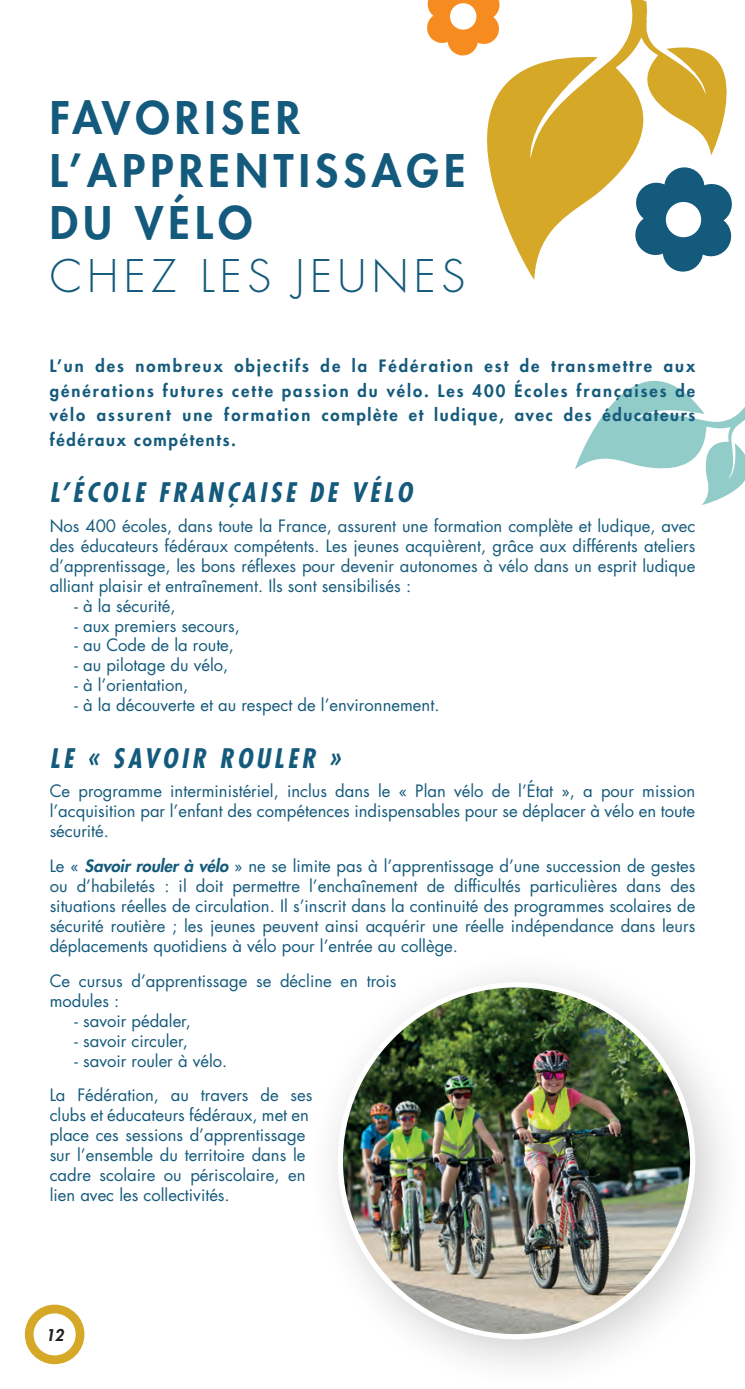
<style>
.page{position:relative;width:745px;height:1389px;background:#fff}
.page>*{position:absolute;margin:0;border:0;box-sizing:border-box;transform-origin:0 0}
.t1{font:800 43.75px/52.5px "Futura";letter-spacing:.12em;color:#145a7c}
.t2{font:300 43.75px "Futura";letter-spacing:.12em;color:#145a7c}
.t3{font:italic 700 condensed 26.25px "Futura";letter-spacing:.14em;color:#145a7c}
.t4{font:16.62px/19.9px "Futura";color:#145a7c;text-align:justify}
.t5{font:800 16.62px/24.5px "Futura";letter-spacing:.1em;color:#145a7c;text-align:justify}
.t6{font:italic 800 15.75px "Futura";color:#231f20}
.s1{font-weight:800;font-style:italic}
</style>
<div class="page">
<svg style="left:575px;top:380px;width:169px;height:125px"></svg>
<div style="left:663px;top:167px;width:41px;height:41px;border:9px solid #145a7c;border-radius:50%"></div>
<div style="left:662px;top:231px;width:40px;height:41px;border:9px solid #145a7c;border-radius:50%"></div>
<svg style="left:690px;top:173px;width:42px;height:93px"></svg>
<div style="left:667px;top:204px;width:32px;height:31px;background:#fff;border-radius:50%"></div>
<div style="left:665px;top:202px;width:35px;height:35px;border:4px solid #fff;border-radius:50%"></div>
<svg style="left:427px;top:0;width:263px;height:280px"></svg>
<svg style="left:623px;top:20px;width:104px;height:137px"></svg>
<div style="left:304px;top:949px;width:440px;height:440px;background:#231f20;opacity:.22"></div>
<img style="left:340px;top:985px;width:352px;height:352px;border-radius:176px">
<div style="left:25px;top:1305px;width:59px;height:59px;border:9px solid #d5a828;border-radius:50%"></div>
<h1 class="t1" style="left:50px;top:91px;width:417px">FAVORISER<br>L’APPRENTISSAGE<br>DU VÉLO</h1>
<h1 class="t2" style="left:50px;top:248px;width:417px">CHEZ LES JEUNES</h1>
<p class="t5" style="left:50px;top:353px;width:646px">L’un des nombreux objectifs de la Fédération est de transmettre aux générations futures cette passion du vélo. Les 400 Écoles françaises de vélo assurent une formation complète et ludique, avec des éducateurs fédéraux compétents.</p>
<h2 class="t3" style="left:50px;top:475px;width:364px">L’ÉCOLE FRANÇAISE DE VÉLO</h2>
<p class="t4" style="left:50px;top:515px;width:646px">Nos 400 écoles, dans toute la France, assurent une formation complète et ludique, avec des éducateurs fédéraux compétents. Les jeunes acquièrent, grâce aux différents ateliers d’apprentissage, les bons réflexes pour devenir autonomes à vélo dans un esprit ludique alliant plaisir et entraînement. Ils sont sensibilisés :</p>
<p class="t4" style="left:74px;top:595px;width:103px">- à la sécurité,</p>
<p class="t4" style="left:74px;top:615px;width:167px">- aux premiers secours,</p>
<p class="t4" style="left:74px;top:635px;width:161px">- au Code de la route,</p>
<p class="t4" style="left:74px;top:655px;width:155px">- au pilotage du vélo,</p>
<p class="t4" style="left:74px;top:675px;width:115px">- à l’orientation,</p>
<p class="t4" style="left:74px;top:695px;width:366px">- à la découverte et au respect de l’environnement.</p>
<h2 class="t3" style="left:50px;top:741px;width:292px">LE « SAVOIR ROULER »</h2>
<p class="t4" style="left:50px;top:781px;width:646px">Ce programme interministériel, inclus dans le « Plan vélo de l’État », a pour mission l’acquisition par l’enfant des compétences indispensables pour se déplacer à vélo en toute sécurité.</p>
<p class="t4" style="left:50px;top:856px;width:646px">Le « <span class="s1">Savoir rouler à vélo</span> » ne se limite pas à l’apprentissage d’une succession de gestes ou d’habiletés : il doit permettre l’enchaînement de difficultés particulières dans des situations réelles de circulation. Il s’inscrit dans la continuité des programmes scolaires de sécurité routière ; les jeunes peuvent ainsi acquérir une réelle indépendance dans leurs déplacements quotidiens à vélo pour l’entrée au collège.</p>
<p class="t4" style="left:50px;top:971px;width:348px">Ce cursus d’apprentissage se décline en trois modules :</p>
<p class="t4" style="left:74px;top:1010px;width:118px">- savoir pédaler,</p>
<p class="t4" style="left:74px;top:1030px;width:115px">- savoir circuler,</p>
<p class="t4" style="left:50px;top:1043px;width:264px;line-height:34.8px;text-indent:25px">- savoir rouler à vélo.<br>La Fédération, au travers de ses</p>
<p class="t4" style="left:50px;top:1105px;width:261px;text-align:left">clubs et éducateurs fédéraux, met en place ces sessions d’apprentissage sur l’ensemble du territoire dans le cadre scolaire ou périscolaire, en lien avec les collectivités.</p>
<p class="t6" style="left:45px;top:1324px;width:20px">12</p>
</div>
